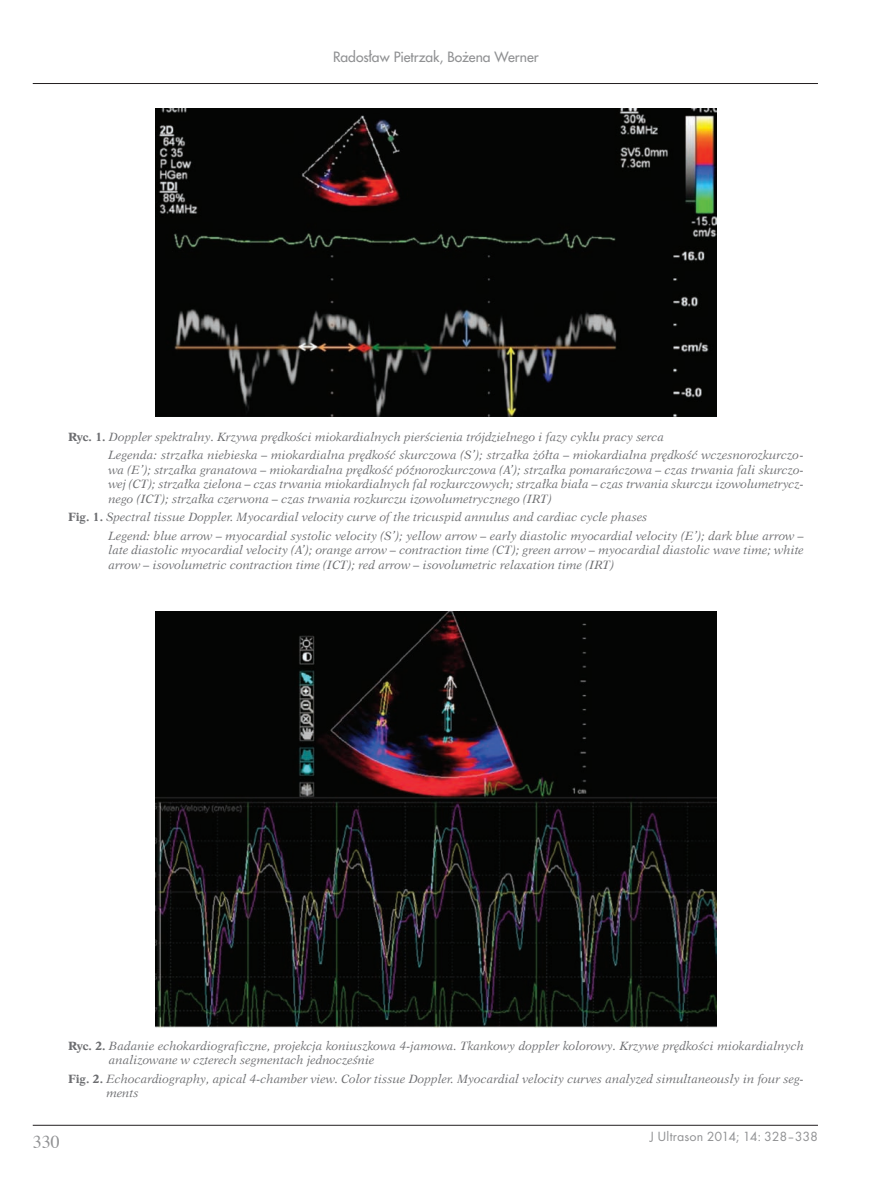
<style>
.page{position:relative;width:872px;height:1191px;background:#fff}
.page>*{position:absolute;margin:0;border:0;box-sizing:border-box;transform-origin:0 0}
.t1{font:18px "Times";color:#909193}
.t2{font:13.8px "Futura Regular PL";color:#909193}
.t3{font:13.8px "Pfutura";letter-spacing:-.005em;color:#909193}
.t4{font:italic 12px/14.4px "Dutch 823 EU";color:#6c6d70}
.s1{font-weight:700;font-style:normal}
</style>
<div class="page">
<hr style="left:33px;top:1125px;width:785px;height:1px;background:#231f20">
<hr style="left:33px;top:83px;width:785px;height:1px;background:#231f20">
<img style="left:155px;top:108px;width:561px;height:308px">
<img style="left:155px;top:611px;width:562px;height:416px">
<p class="t2" style="left:333px;top:48px;width:207px">Radosław Pietrzak, Bo˝ena Werner</p>
<p class="t4" style="left:108px;top:427px;width:697px;line-height:18.6px;text-indent:-40px"><span class="s1">Ryc. 1.</span> Doppler spektralny. Krzywa prędkości miokardialnych pierścienia trójdzielnego i fazy cyklu pracy serca<br>Legenda: strzałka niebieska – miokardialna prędkość skurczowa (S’); strzałka żółta – miokardialna prędkość wczesnorozkurczo-</p>
<p class="t4" style="left:108px;top:462px;width:697px;text-align:justify">wa (E’); strzałka granatowa – miokardialna prędkość późnorozkurczowa (A’); strzałka pomarańczowa – czas trwania fali skurczo&shy;wej (CT); strzałka zielona – czas trwania miokardialnych fal rozkurczowych; strzałka biała – czas trwania skurczu izowolumetrycz&shy;nego (ICT); strzałka czerwona – czas trwania rozkurczu izowolumetrycznego (IRT)</p>
<p class="t4" style="left:108px;top:508px;width:697px;line-height:18.6px;text-indent:-40px"><span class="s1">Fig. 1.</span> Spectral tissue Doppler. Myocardial velocity curve of the tricuspid annulus and cardiac cycle phases<br>Legend: blue arrow – myocardial systolic velocity (S’); yellow arrow – early diastolic myocardial velocity (E’); dark blue arrow –</p>
<p class="t4" style="left:108px;top:543px;width:697px">late diastolic myocardial velocity (A’); orange arrow – contraction time (CT); green arrow – myocardial diastolic wave time; white arrow – isovolumetric contraction time (ICT); red arrow – isovolumetric relaxation time (IRT)</p>
<p class="t4" style="left:109px;top:1038px;width:696px;text-indent:-41px"><span class="s1">Ryc. 2.</span> Badanie echokardiograficzne, projekcja koniuszkowa 4-jamowa. Tkankowy doppler kolorowy. Krzywe prędkości miokardialnych analizowane w czterech segmentach jednocześnie</p>
<p class="t4" style="left:106px;top:1071px;width:699px;text-indent:-38px"><span class="s1">Fig. 2.</span> Echocardiography, apical 4-chamber view. Color tissue Doppler. Myocardial velocity curves analyzed simultaneously in four seg&shy;ments</p>
<h1 class="t1" style="left:33px;top:1125px;width:28px">330</h1>
<p class="t3" style="left:650px;top:1128px;width:170px">J Ultrason 2014; 14: 328–338</p>
</div>
